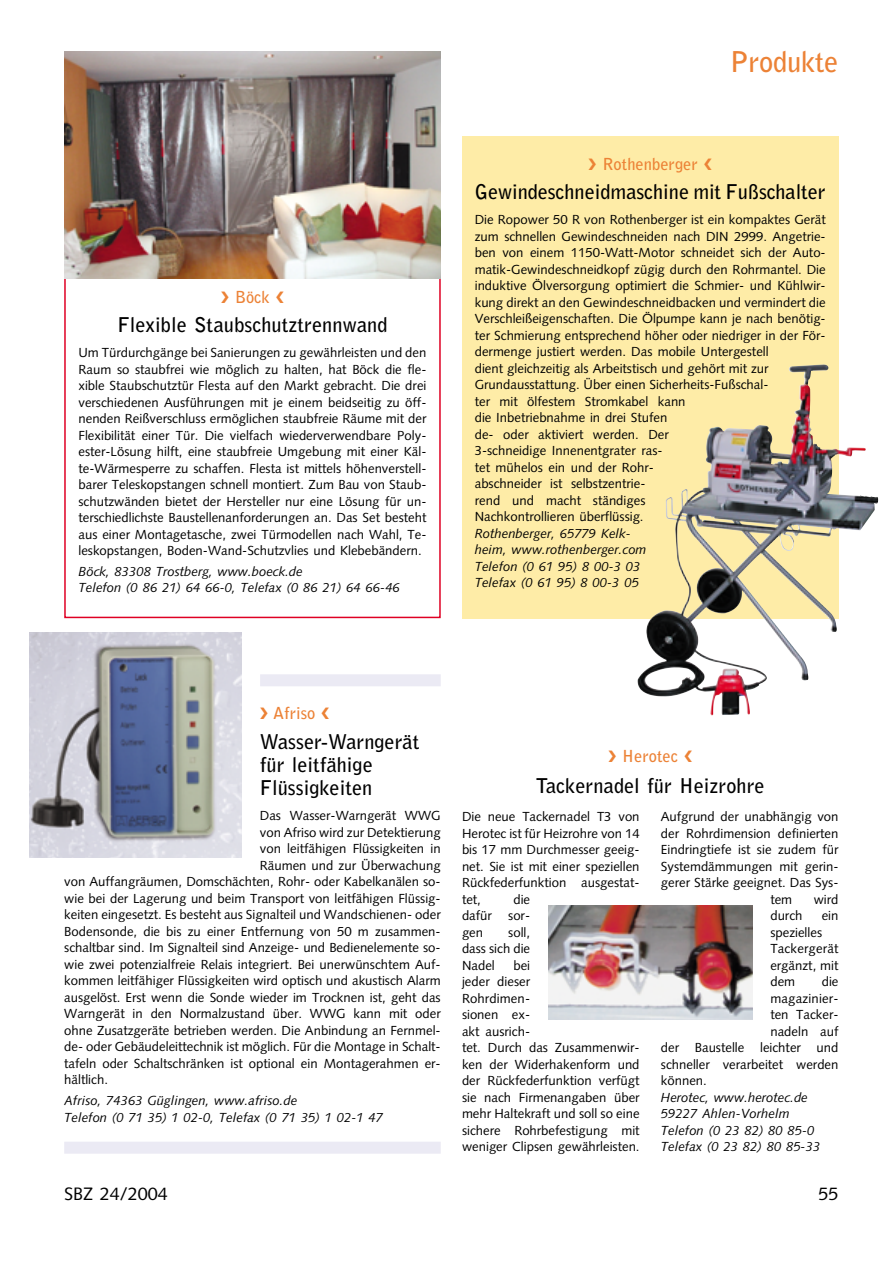
<style>
.page{position:relative;width:893px;height:1263px;background:#fff}
.page>*{position:absolute;margin:0;border:0;box-sizing:border-box;transform-origin:0 0}
.t1{font:700 28.5px "Bell Gothic";letter-spacing:-.01em;color:#ec8236}
.t2{font:700 20.25px/23.2px "Bell Gothic";color:#000}
.t3{font:18px "Syntax";color:#000}
.t4{font:700 16.5px "Bell Gothic";color:#ec8236}
.t5{font:13.2px/16.5px "Syntax";color:#000;text-align:justify}
.t6{font:italic 13.2px/16.5px "Syntax";color:#000}
</style>
<div class="page">
<div style="left:462px;top:136px;width:376px;height:483px;background:#feeca7"></div>
<img style="left:645px;top:364px;width:185px;height:326px">
<img style="left:64px;top:51px;width:376px;height:227px">
<div style="left:64px;top:1142px;width:376px;height:12px;background:#ebeaf4"></div>
<div style="left:260px;top:674px;width:180px;height:12px;background:#ebeaf4"></div>
<img style="left:29px;top:633px;width:213px;height:224px">
<img style="left:548px;top:906px;width:204px;height:113px">
<p class="t4" style="left:235px;top:290px;width:36px">Böck</p>
<h2 class="t2" style="left:117px;top:315px;width:271px">Flexible Staubschutztrennwand</h2>
<p class="t5" style="left:78px;top:346px;width:349px">Um Türdurchgänge bei Sanierungen zu gewährleisten und den Raum so staubfrei wie möglich zu halten, hat Böck die fle&shy;xible Staubschutztür Flesta auf den Markt gebracht. Die drei verschiedenen Ausführungen mit je einem beidseitig zu öff&shy;nenden Reißverschluss ermöglichen staubfreie Räume mit der Flexibilität einer Tür. Die vielfach wiederverwendbare Poly&shy;ester-Lösung hilft, eine staubfreie Umgebung mit einer Käl&shy;te-Wärmesperre zu schaffen. Flesta ist mittels höhenverstell&shy;barer Teleskopstangen schnell montiert. Zum Bau von Staub&shy;schutzwänden bietet der Hersteller nur eine Lösung für un&shy;terschiedlichste Baustellenanforderungen an. Das Set besteht aus einer Montagetasche, zwei Türmodellen nach Wahl, Te&shy;leskopstangen, Boden-Wand-Schutzvlies und Klebebändern.</p>
<p class="t6" style="left:78px;top:564px;width:323px">Böck, 83308 Trostberg, www.boeck.de<br>Telefon (0 86 21) 64 66-0, Telefax (0 86 21) 64 66-46</p>
<h1 class="t1" style="left:729px;top:51px;width:110px">Produkte</h1>
<p class="t4" style="left:602px;top:157px;width:97px">Rothenberger</p>
<h2 class="t2" style="left:475px;top:182px;width:352px">Gewindeschneidmaschine mit Fußschalter</h2>
<p class="t5" style="left:475px;top:213px;width:352px;text-align:left">Die Ropower 50 R von Rothenberger ist ein kompaktes Gerät zum schnellen Gewindeschneiden nach DIN 2999. Angetrie&shy;ben von einem 1150-Watt-Motor schneidet sich der Auto&shy;matik-Gewindeschneidkopf zügig durch den Rohrmantel. Die induktive Ölversorgung optimiert die Schmier- und Kühlwir&shy;kung direkt an den Gewindeschneidbacken und vermindert die Verschleißeigenschaften. Die Ölpumpe kann je nach benötig&shy;ter Schmierung entsprechend höher oder niedriger in der För&shy;dermenge justiert werden. Das mobile Untergestell<br>dient gleichzeitig als Arbeitstisch und gehört mit zur Grundausstattung. Über einen Sicherheits-Fußschal-<br>ter mit ölfestem Stromkabel kann<br>die Inbetriebnahme in drei Stufen<br>de- oder aktiviert werden. Der<br>3-schneidige Innenentgrater ras-<br>tet mühelos ein und der Rohr-<br>abschneider ist selbstzentrie-<br>rend und macht ständiges<br>Nachkontrollieren überflüssig.</p>
<p class="t6" style="left:475px;top:526px;width:173px">Rothenberger, 65779 Kelk&shy;heim, www.rothenberger.com<br>Telefon (0 61 95) 8 00-3 03<br>Telefax (0 61 95) 8 00-3 05</p>
<p class="t4" style="left:273px;top:707px;width:44px">Afriso</p>
<h2 class="t2" style="left:260px;top:731px;width:161px">Wasser-Warngerät für leitfähige<br>Flüssigkeiten</h2>
<p class="t5" style="left:260px;top:809px;width:182px">Das Wasser-Warngerät WWG</p>
<p class="t5" style="left:260px;top:825px;width:182px">von Afriso wird zur Detektierung</p>
<p class="t5" style="left:260px;top:842px;width:182px">von leitfähigen Flüssigkeiten in</p>
<p class="t5" style="left:260px;top:858px;width:182px">Räumen und zur Überwachung</p>
<p class="t5" style="left:64px;top:875px;width:378px">von Auffangräumen, Domschächten, Rohr- oder Kabelkanälen so-</p>
<p class="t5" style="left:64px;top:891px;width:378px">wie bei der Lagerung und beim Transport von leitfähigen Flüssig-</p>
<p class="t5" style="left:64px;top:908px;width:378px">keiten eingesetzt. Es besteht aus Signalteil und Wandschienen- oder</p>
<p class="t5" style="left:64px;top:924px;width:378px">Bodensonde, die bis zu einer Entfernung von 50 m zusammen-</p>
<p class="t5" style="left:64px;top:941px;width:378px">schaltbar sind. Im Signalteil sind Anzeige- und Bedienelemente so-</p>
<p class="t5" style="left:64px;top:957px;width:378px">wie zwei potenzialfreie Relais integriert. Bei unerwünschtem Auf-</p>
<p class="t5" style="left:64px;top:974px;width:378px">kommen leitfähiger Flüssigkeiten wird optisch und akustisch Alarm</p>
<p class="t5" style="left:64px;top:990px;width:378px">ausgelöst. Erst wenn die Sonde wieder im Trocknen ist, geht das</p>
<p class="t5" style="left:64px;top:1007px;width:378px">Warngerät in den Normalzustand über. WWG kann mit oder</p>
<p class="t5" style="left:64px;top:1023px;width:378px">ohne Zusatzgeräte betrieben werden. Die Anbindung an Fernmel-</p>
<p class="t5" style="left:64px;top:1040px;width:378px">de- oder Gebäudeleittechnik ist möglich. Für die Montage in Schalt-</p>
<p class="t5" style="left:64px;top:1056px;width:378px">tafeln oder Schaltschränken ist optional ein Montagerahmen er-</p>
<p class="t5" style="left:64px;top:1073px;width:45px">hältlich.</p>
<p class="t6" style="left:64px;top:1094px;width:320px">Afriso, 74363 Güglingen, www.afriso.de<br>Telefon (0 71 35) 1 02-0, Telefax (0 71 35) 1 02-1 47</p>
<p class="t4" style="left:622px;top:750px;width:57px">Herotec</p>
<h2 class="t2" style="left:535px;top:775px;width:230px">Tackernadel für Heizrohre</h2>
<p class="t5" style="left:462px;top:810px;width:179px">Die neue Tackernadel T3 von Herotec ist für Heizrohre von 14 bis 17 mm Durchmesser geeig&shy;net. Sie ist mit einer speziellen Rückfederfunktion ausgestat&shy;tet,</p>
<p class="t5" style="left:462px;top:892px;width:70px;text-indent:51px">die dafür sor&shy;gen</p>
<p class="t5" style="left:462px;top:925px;width:70px;text-indent:46px">soll, dass sich die Nadel</p>
<p class="t5" style="left:462px;top:958px;width:179px;text-align:left;text-indent:51px">bei<br>jeder dieser<br>Rohrdimen-<br>sionen ex-<br>akt ausrich-<br>tet. Durch das Zusammenwir&shy;ken der Widerhakenform und der Rückfederfunktion verfügt sie nach Firmenangaben über mehr Haltekraft und soll so eine sichere Rohrbefestigung mit weniger Clipsen gewährleisten.</p>
<p class="t5" style="left:661px;top:810px;width:179px">Aufgrund der unabhängig von</p>
<p class="t5" style="left:661px;top:826px;width:179px">der Rohrdimension definierten</p>
<p class="t5" style="left:661px;top:843px;width:179px">Eindringtiefe ist sie zudem für</p>
<p class="t5" style="left:661px;top:859px;width:179px">Systemdämmungen mit gerin-</p>
<p class="t5" style="left:661px;top:876px;width:179px">gerer Stärke geeignet. Das Sys-</p>
<p class="t5" style="left:770px;top:892px;width:23px">tem</p>
<p class="t5" style="left:813px;top:892px;width:26px">wird</p>
<p class="t5" style="left:770px;top:909px;width:34px">durch</p>
<p class="t5" style="left:770px;top:909px;width:70px;text-align:left;text-indent:51px">ein spezielles<br>Tackergerät ergänzt, mit dem</p>
<p class="t5" style="left:821px;top:975px;width:18px">die</p>
<p class="t5" style="left:770px;top:991px;width:70px">magazinier-</p>
<p class="t5" style="left:770px;top:1008px;width:70px">ten Tacker-</p>
<p class="t5" style="left:770px;top:1024px;width:70px">nadeln auf</p>
<p class="t5" style="left:661px;top:1041px;width:179px">der Baustelle leichter und</p>
<p class="t5" style="left:661px;top:1057px;width:179px">schneller verarbeitet werden</p>
<p class="t5" style="left:661px;top:1074px;width:47px">können.</p>
<p class="t6" style="left:661px;top:1090px;width:161px">Herotec, www.herotec.de<br>59227 Ahlen-Vorhelm<br>Telefon (0 23 82) 80 85-0<br>Telefax (0 23 82) 80 85-33</p>
<h3 class="t3" style="left:64px;top:1186px;width:105px">SBZ 24/2004</h3>
<h3 class="t3" style="left:818px;top:1187px;width:22px">55</h3>
</div>
